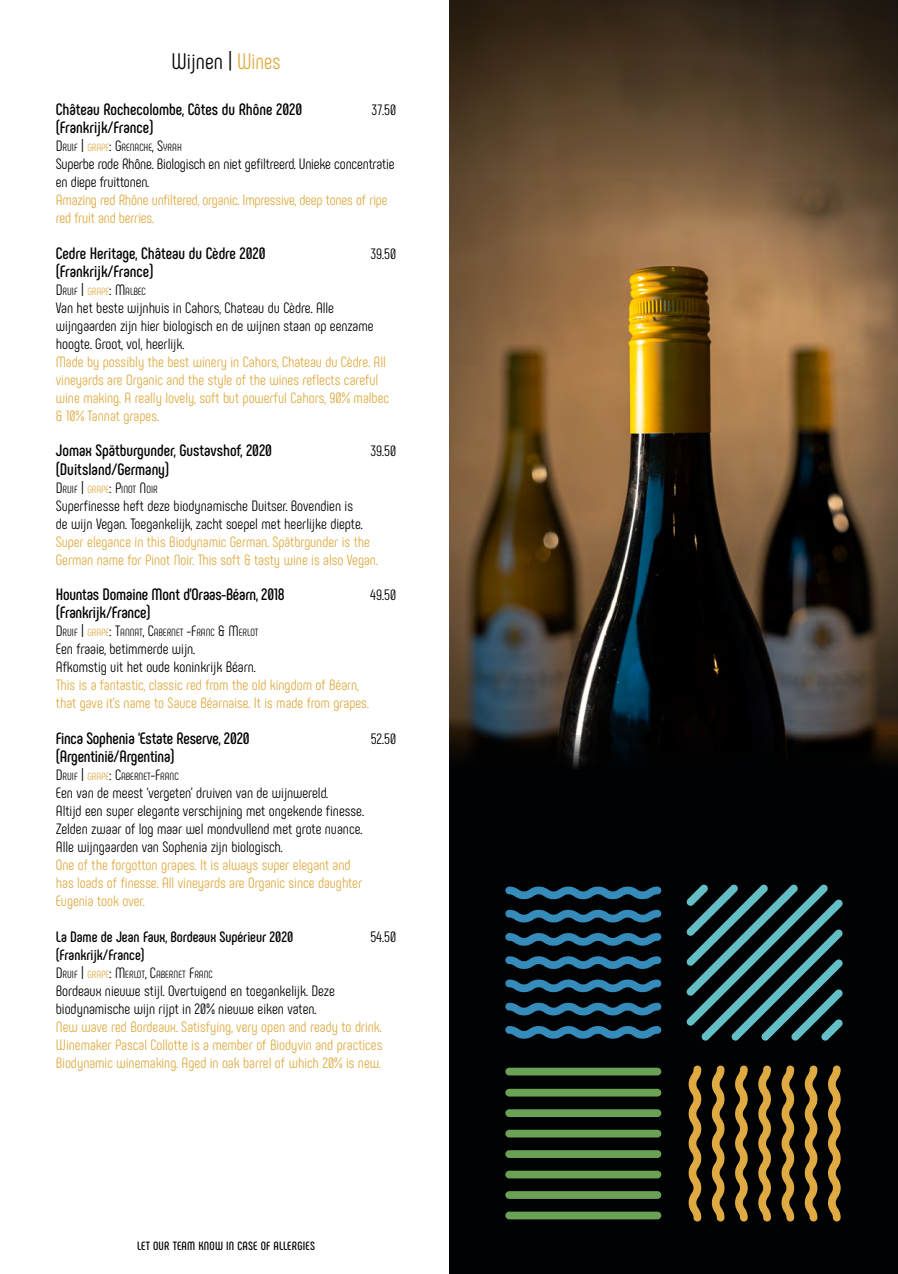
<style>
.page{position:relative;width:898px;height:1274px;background:#fff}
.page>*{position:absolute;margin:0;border:0;box-sizing:border-box;transform-origin:0 0}
.t1{font:22.5px "Phenomena";color:#000}
.t2{font:700 16.5px "Phenomena";letter-spacing:-.01em;color:#000}
.t3{font:15px/18px "Phenomena";color:#dfaa41}
.t4{font:15px/18px "Phenomena";letter-spacing:-.005em;color:#000}
.t5{font:700 15px "Phenomena";letter-spacing:-.005em;color:#000}
.t6{font:700 12px "Phenomena";letter-spacing:.02em;color:#000}
.t7{font:10.5px "Phenomena";color:#000}
.s1{color:#dfaa41}
.s2{font-size:15px}
</style>
<div class="page">
<img style="left:449px;top:0;width:449px;height:735px">
<div style="left:449px;top:735px;width:449px;height:538px;background:#010203"></div>
<svg style="left:505px;top:886px;width:156px;height:13px"></svg>
<svg style="left:505px;top:909px;width:156px;height:13px"></svg>
<svg style="left:505px;top:933px;width:156px;height:12px"></svg>
<svg style="left:505px;top:956px;width:156px;height:13px"></svg>
<svg style="left:505px;top:979px;width:156px;height:13px"></svg>
<svg style="left:505px;top:1002px;width:156px;height:13px"></svg>
<svg style="left:505px;top:1026px;width:156px;height:12px"></svg>
<svg style="left:828px;top:1065px;width:13px;height:156px"></svg>
<svg style="left:805px;top:1065px;width:12px;height:156px"></svg>
<svg style="left:781px;top:1065px;width:13px;height:156px"></svg>
<svg style="left:758px;top:1065px;width:13px;height:156px"></svg>
<svg style="left:735px;top:1065px;width:13px;height:156px"></svg>
<svg style="left:712px;top:1065px;width:12px;height:156px"></svg>
<svg style="left:689px;top:1065px;width:12px;height:156px"></svg>
<div style="left:505px;top:1211px;width:156px;height:8px;background:#6ba155;border-radius:4px"></div>
<div style="left:505px;top:1191px;width:156px;height:7px;background:#6ba155;border-radius:4px"></div>
<div style="left:505px;top:1170px;width:156px;height:8px;background:#6ba155;border-radius:4px"></div>
<div style="left:505px;top:1150px;width:156px;height:7px;background:#6ba155;border-radius:4px"></div>
<div style="left:505px;top:1129px;width:156px;height:8px;background:#6ba155;border-radius:4px"></div>
<div style="left:505px;top:1109px;width:156px;height:8px;background:#6ba155;border-radius:4px"></div>
<div style="left:505px;top:1088px;width:156px;height:8px;background:#6ba155;border-radius:4px"></div>
<div style="left:505px;top:1067px;width:156px;height:8px;background:#6ba155;border-radius:4px"></div>
<svg style="left:686px;top:884px;width:157px;height:156px"></svg>
<svg style="left:895px;top:0;width:3px;height:7px"></svg>
<h1 class="t1" style="left:171px;top:48px;width:111px">Wijnen | <span class="s1">Wines</span></h1>
<p class="t2" style="left:56px;top:99px;width:248px">Château Rochecolombe, Côtes du Rhône 2020</p>
<p class="t4" style="left:372px;top:101px;width:26px">37.50</p>
<p class="t2" style="left:56px;top:117px;width:99px">(Frankrijk/France)</p>
<p class="t7" style="left:56px;top:141px;width:127px"><span class="s2">D</span>RUIF <span class="s2">|</span> <span class="s1">GRAPE</span><span class="s2">: G</span>RENACHE<span class="s2">, S</span>YRAH</p>
<p class="t4" style="left:56px;top:155px;width:340px">Superbe rode Rhône. Biologisch en niet gefiltreerd. Unieke concentratie en diepe fruittonen.</p>
<p class="t3" style="left:56px;top:191px;width:333px">Amazing red Rhône unfiltered, organic. Impressive, deep tones of ripe red fruit and berries.</p>
<p class="t2" style="left:56px;top:243px;width:211px">Cedre Heritage, Château du Cèdre 2020</p>
<p class="t4" style="left:370px;top:245px;width:27px">39.50</p>
<p class="t2" style="left:56px;top:261px;width:99px">(Frankrijk/France)</p>
<p class="t7" style="left:56px;top:285px;width:91px"><span class="s2">D</span>RUIF <span class="s2">|</span> <span class="s1">GRAPE</span><span class="s2">: M</span>ALBEC</p>
<p class="t4" style="left:56px;top:299px;width:319px">Van het beste wijnhuis in Cahors, Chateau du Cèdre. Alle wijngaarden zijn hier biologisch en de wijnen staan op eenzame hoogte. Groot, vol, heerlijk.</p>
<p class="t3" style="left:56px;top:353px;width:335px">Made by possibly the best winery in Cahors, Chateau du Cèdre. All vineyards are Organic and the style of the wines reflects careful wine making. A really lovely, soft but powerful Cahors, 90% malbec &amp; 10% Tannat grapes.</p>
<p class="t2" style="left:56px;top:441px;width:218px">Jomax Spätburgunder, Gustavshof, 2020</p>
<p class="t4" style="left:370px;top:442px;width:27px">39.50</p>
<p class="t2" style="left:56px;top:459px;width:115px">(Duitsland/Germany)</p>
<p class="t7" style="left:56px;top:483px;width:103px"><span class="s2">D</span>RUIF <span class="s2">|</span> <span class="s1">GRAPE</span><span class="s2">: P</span>INOT <span class="s2">N</span>OIR</p>
<p class="t4" style="left:56px;top:496px;width:308px">Superfinesse heft deze biodynamische Duitser. Bovendien is de wijn Vegan. Toegankelijk, zacht soepel met heerlijke diepte.</p>
<p class="t3" style="left:56px;top:532px;width:323px">Super elegance in this Biodynamic German. Spätbrgunder is the<br>German name for Pinot Noir. This soft &amp; tasty wine is also Vegan.</p>
<p class="t2" style="left:56px;top:584px;width:230px">Hountas Domaine Mont d’Oraas-Béarn, 2018</p>
<p class="t4" style="left:370px;top:585px;width:27px">49.50</p>
<p class="t2" style="left:56px;top:602px;width:96px">(Frankrijk/France)</p>
<p class="t7" style="left:56px;top:626px;width:204px"><span class="s2">D</span>RUIF <span class="s2">|</span> <span class="s1">GRAPE</span><span class="s2">: T</span>ANNAT<span class="s2">, C</span>ABERNET <span class="s2">-F</span>RANC <span class="s2">&amp; M</span>ERLOT</p>
<p class="t4" style="left:56px;top:639px;width:201px">Een fraaie, betimmerde wijn.<br>Afkomstig uit het oude koninkrijk Béarn.</p>
<p class="t3" style="left:56px;top:675px;width:314px">This is a fantastic, classic red from the old kingdom of Béarn, that gave it’s name to Sauce Béarnaise. It is made from grapes.</p>
<p class="t2" style="left:56px;top:728px;width:195px">Finca Sophenia ‘Estate Reserve, 2020</p>
<p class="t4" style="left:371px;top:729px;width:27px">52.50</p>
<p class="t2" style="left:56px;top:746px;width:120px">(Argentinië/Argentina)</p>
<p class="t7" style="left:56px;top:770px;width:124px"><span class="s2">D</span>RUIF <span class="s2">|</span> <span class="s1">GRAPE</span><span class="s2">: C</span>ABERNET<span class="s2">-F</span>RANC</p>
<p class="t4" style="left:56px;top:783px;width:309px">Een van de meest ‘vergeten’ druiven van de wijnwereld.<br>Altijd een super elegante verschijning met ongekende finesse.<br>Zelden zwaar of log maar wel mondvullend met grote nuance.<br>Alle wijngaarden van Sophenia zijn biologisch.</p>
<p class="t3" style="left:56px;top:855px;width:308px">One of the forgotton grapes. It is always super elegant and has loads of finesse. All vineyards are Organic since daughter<br>Eugenia took over.</p>
<p class="t5" style="left:56px;top:927px;width:239px">La Dame de Jean Faux, Bordeaux Supérieur 2020</p>
<p class="t4" style="left:370px;top:927px;width:27px">54.50</p>
<p class="t5" style="left:56px;top:945px;width:90px">(Frankrijk/France)</p>
<p class="t7" style="left:56px;top:968px;width:158px"><span class="s2">D</span>RUIF <span class="s2">|</span> <span class="s1">GRAPE</span><span class="s2">: M</span>ERLOT<span class="s2">, C</span>ABERNET <span class="s2">F</span>RANC</p>
<p class="t4" style="left:56px;top:981px;width:280px">Bordeaux nieuwe stijl. Overtuigend en toegankelijk. Deze biodynamische wijn rijpt in 20% nieuwe eiken vaten.</p>
<p class="t3" style="left:56px;top:1017px;width:328px;text-align:justify">New wave red Bordeaux. Satisfying, very open and ready to drink.<br>Winemaker Pascal Collotte is a member of Biodyvin and practices Biodynamic winemaking. Aged in oak barrel of which 20% is new.</p>
<p class="t6" style="left:137px;top:1238px;width:179px">LET OUR TEAM KNOW IN CASE OF ALLERGIES</p>
</div>
